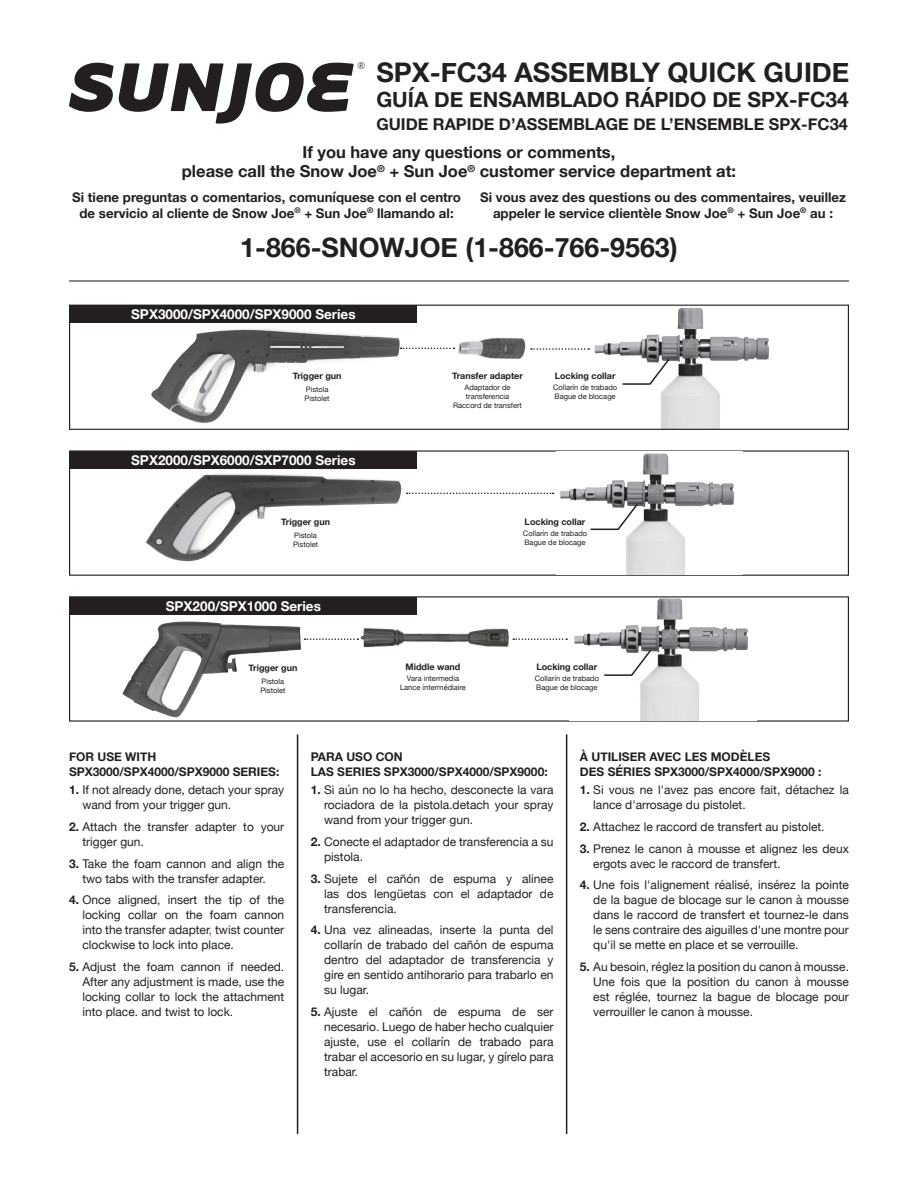
<style>
.page{position:relative;width:918px;height:1188px;background:#fff}
.page>*{position:absolute;margin:0;border:0;box-sizing:border-box;transform-origin:0 0}
.t1{font:700 27px "Helvetica Neue";color:#231f20}
.t2{font:700 26.85px "Helvetica Neue";color:#231f20}
.t3{font:700 21px "Helvetica Neue";color:#231f20}
.t4{font:700 16.5px/19.8px "Helvetica Neue";color:#231f20;text-align:center}
.t5{font:700 16.35px "Helvetica Neue";color:#231f20}
.t6{font:700 13.5px "Helvetica Neue";color:#fff}
.t7{font:700 13.35px/15.9px "Helvetica Neue";color:#231f20;text-align:center}
.t8{font:12px/15px "Helvetica Neue";color:#231f20;text-align:justify}
.t9{font:700 12px/15px "Helvetica Neue";color:#231f20}
.t10{font:700 9px "Helvetica Neue";color:#231f20}
.t11{font:7.5px/9px "Helvetica Neue";color:#231f20}
.t12{font:6.75px "Myriad Pro";color:#231f20}
.s1{font-weight:700}
.s2{color:#d1232a}
</style>
<div class="page">
<svg style="left:69px;top:62px;width:296px;height:62px"></svg>
<hr style="left:69px;top:280px;width:780px;height:1px;background:#231f20">
<hr style="left:297px;top:734px;width:1px;height:400px;background:#231f20">
<hr style="left:566px;top:734px;width:1px;height:400px;background:#231f20">
<div style="left:69px;top:450px;width:780px;height:126px;border:1px solid #231f20"></div>
<img style="left:146px;top:473px;width:256px;height:89px">
<img style="left:556px;top:453px;width:186px;height:122px">
<div style="left:70px;top:452px;width:347px;height:17px;background:#231f20"></div>
<svg style="left:407px;top:493px;width:147px;height:1px"></svg>
<svg style="left:589px;top:502px;width:50px;height:29px"></svg>
<img style="left:151px;top:328px;width:254px;height:95px">
<img style="left:589px;top:307px;width:181px;height:121px">
<img style="left:453px;top:338px;width:78px;height:21px">
<div style="left:69px;top:305px;width:780px;height:125px;border:1px solid #231f20"></div>
<div style="left:70px;top:306px;width:347px;height:17px;background:#231f20"></div>
<svg style="left:401px;top:348px;width:53px;height:1px"></svg>
<svg style="left:531px;top:348px;width:58px;height:2px"></svg>
<svg style="left:621px;top:357px;width:50px;height:29px"></svg>
<img style="left:574px;top:598px;width:175px;height:122px">
<div style="left:70px;top:597px;width:347px;height:18px;background:#231f20"></div>
<svg style="left:513px;top:638px;width:54px;height:2px"></svg>
<svg style="left:306px;top:638px;width:52px;height:2px"></svg>
<svg style="left:603px;top:648px;width:50px;height:29px"></svg>
<img style="left:122px;top:621px;width:184px;height:97px">
<img style="left:358px;top:628px;width:151px;height:20px">
<p class="t12" style="left:359px;top:61px;width:5px">R</p>
<h1 class="t1" style="left:376px;top:51px;width:475px">SPX-FC34 ASSEMBLY QUICK GUIDE</h1>
<h3 class="t3" style="left:376px;top:83px;width:474px">GUÍA DE ENSAMBLADO RÁPIDO DE SPX-FC34</h3>
<h3 class="t5" style="left:376px;top:111px;width:473px">GUIDE RAPIDE D’ASSEMBLAGE DE L’ENSEMBLE SPX-FC34</h3>
<h3 class="t4" style="left:182px;top:142px;width:556px">If you have any questions or comments,<br>please call the Snow Joe<sup>®</sup> + Sun Joe<sup>®</sup> customer service department at:</h3>
<p class="t7" style="left:72px;top:190px;width:390px">Si tiene preguntas o comentarios, comuníquese con el centro de servicio al cliente de Snow Joe<sup>®</sup> + Sun Joe<sup>®</sup> llamando al:</p>
<p class="t7" style="left:480px;top:190px;width:367px">Si vous avez des questions ou des commentaires, veuillez appeler le service clientèle Snow Joe<sup>®</sup> + Sun Joe<sup>®</sup> au :</p>
<h2 class="t2" style="left:240px;top:227px;width:439px">1-866-SNOWJOE (1-866-766-9563)</h2>
<p class="t6" style="left:131px;top:303px;width:226px">SPX3000/SPX4000/SPX9000 Series</p>
<p class="t10" style="left:293px;top:369px;width:50px">Trigger gun</p>
<p class="t11" style="left:305px;top:385px;width:26px">Pistola<br>Pistolet</p>
<p class="t6" style="left:131px;top:449px;width:226px">SPX2000/SPX6000/SXP7000 Series</p>
<p class="t10" style="left:281px;top:515px;width:50px">Trigger gun</p>
<p class="t11" style="left:293px;top:531px;width:26px">Pistola<br>Pistolet</p>
<p class="t6" style="left:166px;top:595px;width:157px">SPX200/SPX1000 Series</p>
<p class="t10" style="left:249px;top:661px;width:50px">Trigger gun</p>
<p class="t11" style="left:260px;top:677px;width:26px">Pistola<br>Pistolet</p>
<p class="t10" style="left:452px;top:369px;width:72px">Transfer adapter</p>
<p class="t11" style="left:453px;top:384px;width:70px;text-align:center">Adaptador de transferencia<br>Raccord de transfert</p>
<p class="t10" style="left:555px;top:369px;width:62px">Locking collar</p>
<p class="t11" style="left:553px;top:384px;width:66px">Collarín de trabado<br>Bague de blocage</p>
<p class="t10" style="left:406px;top:660px;width:56px">Middle wand</p>
<p class="t11" style="left:400px;top:675px;width:67px;text-align:center">Vara intermedia<br>Lance intermédiaire</p>
<p class="t10" style="left:525px;top:514px;width:62px">Locking collar</p>
<p class="t11" style="left:523px;top:529px;width:66px">Collarín de trabado<br>Bague de blocage</p>
<p class="t10" style="left:536px;top:660px;width:62px">Locking collar</p>
<p class="t11" style="left:535px;top:675px;width:66px">Collarín de trabado<br>Bague de blocage</p>
<p class="t9" style="left:69px;top:750px;width:212px">FOR USE WITH<br>SPX3000/SPX4000/SPX9000 SERIES:</p>
<p class="t8" style="left:82px;top:783px;width:203px;text-indent:-13px"><span class="s1">1.</span> If not already done, detach your spray wand from your trigger gun.</p>
<p class="t8" style="left:82px;top:820px;width:203px;text-indent:-13px"><span class="s1">2.</span> Attach the transfer adapter to your trigger gun.</p>
<p class="t8" style="left:69px;top:857px;width:217px;text-align:center"><span class="s1">3.</span> Take the foam cannon and align the two tabs with the transfer adapter.</p>
<p class="t8" style="left:82px;top:893px;width:203px;text-indent:-13px"><span class="s1">4.</span> Once aligned, insert the tip of the locking collar on the foam cannon into the transfer adapter<span class="s2">,</span> twist counter clockwise to lock into place.</p>
<p class="t8" style="left:82px;top:960px;width:203px;text-indent:-13px"><span class="s1">5.</span> Adjust the foam cannon if needed.<br>After any adjustment is made, use the locking collar to lock the attachment into place. and twist to lock.</p>
<p class="t9" style="left:311px;top:750px;width:238px">PARA USO CON<br>LAS SERIES SPX3000/SPX4000/SPX9000:</p>
<p class="t8" style="left:324px;top:783px;width:231px;text-indent:-13px"><span class="s1">1.</span> Si aún no lo ha hecho, desconecte la vara rociadora de la pistola.detach your spray wand from your trigger gun.</p>
<p class="t8" style="left:324px;top:835px;width:231px;text-indent:-13px"><span class="s1">2.</span> Conecte el adaptador de transferencia a su pistola.</p>
<p class="t8" style="left:324px;top:872px;width:231px;text-indent:-13px"><span class="s1">3.</span> Sujete el cañón de espuma y alinee las dos lengüetas con el adaptador de transferencia.</p>
<p class="t8" style="left:324px;top:923px;width:231px;text-indent:-13px"><span class="s1">4.</span> Una vez alineadas, inserte la punta del collarín de trabado del cañón de espuma dentro del adaptador de transferencia y gire en sentido antihorario para trabarlo en su lugar.</p>
<p class="t8" style="left:324px;top:1005px;width:231px;text-indent:-13px"><span class="s1">5.</span> Ajuste el cañón de espuma de ser necesario. Luego de haber hecho cualquier ajuste, use el collarín de trabado para trabar el accesorio en su lugar, y gírelo para trabar.</p>
<p class="t9" style="left:580px;top:750px;width:243px">À UTILISER AVEC LES MODÈLES<br>DES SÉRIES SPX3000/SPX4000/SPX9000 :</p>
<p class="t8" style="left:593px;top:783px;width:257px;text-indent:-13px"><span class="s1">1.</span> Si vous ne l'avez pas encore fait, détachez la lance d'arrosage du pistolet.</p>
<p class="t8" style="left:580px;top:820px;width:246px"><span class="s1">2.</span> Attachez le raccord de transfert au pistolet.</p>
<p class="t8" style="left:593px;top:842px;width:257px;text-indent:-13px"><span class="s1">3.</span> Prenez le canon à mousse et alignez les deux ergots avec le raccord de transfert.</p>
<p class="t8" style="left:593px;top:878px;width:257px;text-indent:-13px"><span class="s1">4.</span> Une fois l'alignement réalisé, insérez la pointe de la bague de blocage sur le canon à mousse dans le raccord de transfert et tournez-le dans le sens contraire des aiguilles d'une montre pour qu'il se mette en place et se verrouille.</p>
<p class="t8" style="left:593px;top:960px;width:257px;text-indent:-13px"><span class="s1">5.</span> Au besoin, réglez la position du canon à mousse.<br>Une fois que la position du canon à mousse est réglée, tournez la bague de blocage pour verrouiller le canon à mousse.</p>
</div>
